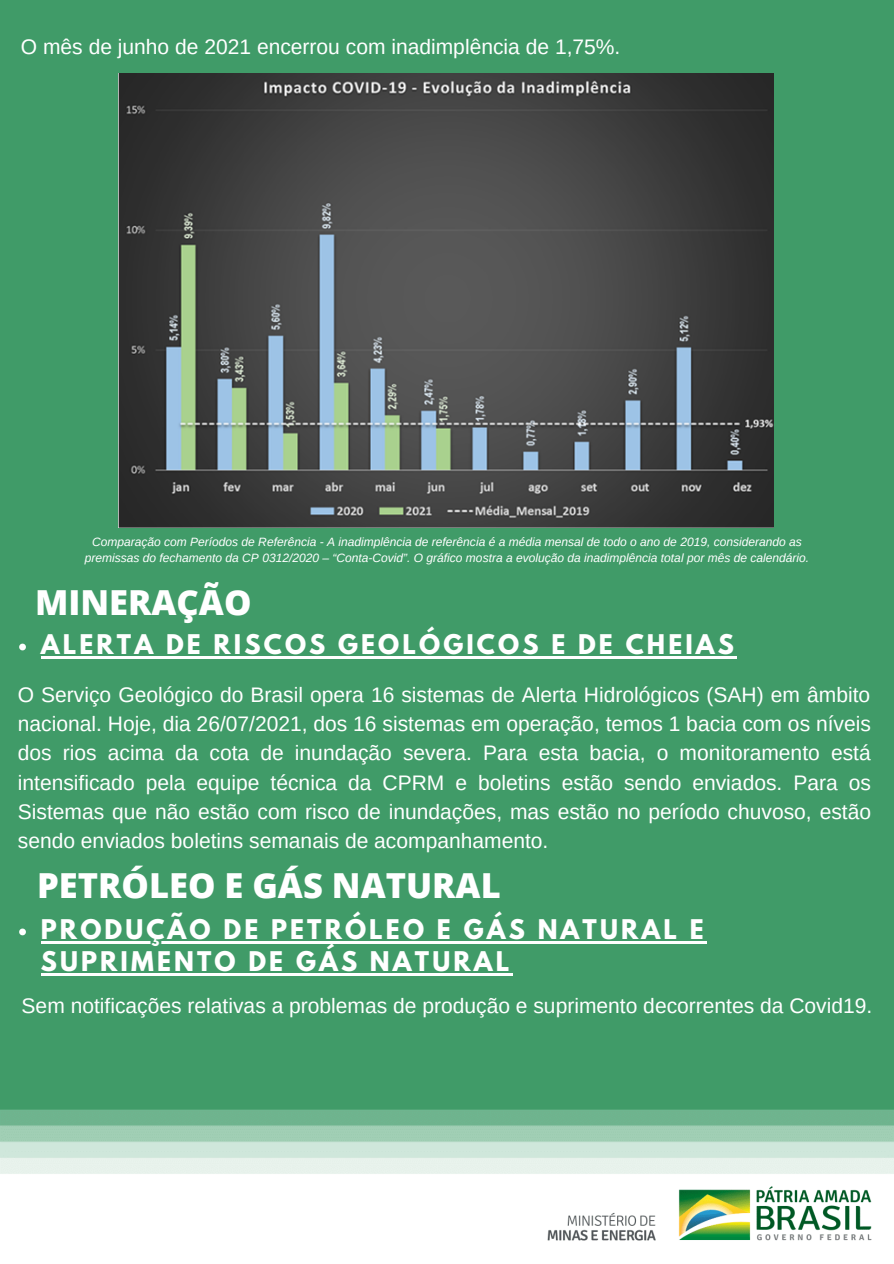
<style>
.page{position:relative;width:894px;height:1264px;background:#fff}
.page>*{position:absolute;margin:0;border:0;box-sizing:border-box;transform-origin:0 0}
.t1{font:800 34.5px "Open Sans";color:#fff}
.t2{font:700 24px/32.7px "League Spartan";letter-spacing:.13em;color:#fff}
.t3{font:21px/29.2px "Arimo";color:#fff;text-align:justify}
.t4{font:italic 12px/16px "Arimo";color:#fff;text-align:center}
</style>
<div class="page">
<img style="left:0;top:493px;width:893px;height:748px">
<div style="left:0;top:0;width:893px;height:493px;background:#409b68"></div>
<img style="left:119px;top:73px;width:654px;height:454px">
<svg style="left:19px;top:643px;width:7px;height:7px"></svg>
<hr style="left:41px;top:656px;width:510px;height:2px;background:#fff">
<hr style="left:551px;top:656px;width:186px;height:2px;background:#fff">
<svg style="left:19px;top:928px;width:7px;height:7px"></svg>
<hr style="left:41px;top:940px;width:665px;height:3px;background:#fff">
<hr style="left:41px;top:973px;width:471px;height:2px;background:#fff">
<p class="t3" style="left:21px;top:32px;width:601px">O mês de junho de 2021 encerrou com inadimplência de 1,75%.</p>
<p class="t4" style="left:85px;top:533px;width:725px">Comparação com Períodos de Referência - A inadimplência de referência é a média mensal de todo o ano de 2019, considerando as premissas do fechamento da CP 0312/2020 – “Conta-Covid”. O gráfico mostra a evolução da inadimplência total por mês de calendário.</p>
<p class="t1" style="left:35px;top:578px;width:218px">MINERAÇÃO</p>
<p class="t2" style="left:41px;top:631px;width:694px">ALERTA DE RISCOS GEOLÓGICOS E DE CHEIAS</p>
<p class="t3" style="left:18px;top:680px;width:854px">O Serviço Geológico do Brasil opera 16 sistemas de Alerta Hidrológicos (SAH) em âmbito nacional. Hoje, dia 26/07/2021, dos 16 sistemas em operação, temos 1 bacia com os níveis dos rios acima da cota de inundação severa. Para esta bacia, o monitoramento está intensificado pela equipe técnica da CPRM e boletins estão sendo enviados. Para os Sistemas que não estão com risco de inundações, mas estão no período chuvoso, estão sendo enviados boletins semanais de acompanhamento.</p>
<p class="t1" style="left:37px;top:860px;width:465px">PETRÓLEO E GÁS NATURAL</p>
<p class="t2" style="left:41px;top:915px;width:664px">PRODUÇÃO DE PETRÓLEO E GÁS NATURAL E<br>SUPRIMENTO DE GÁS NATURAL</p>
<p class="t3" style="left:22px;top:990px;width:852px">Sem notificações relativas a problemas de produção e suprimento decorrentes da Covid19.</p>
</div>
